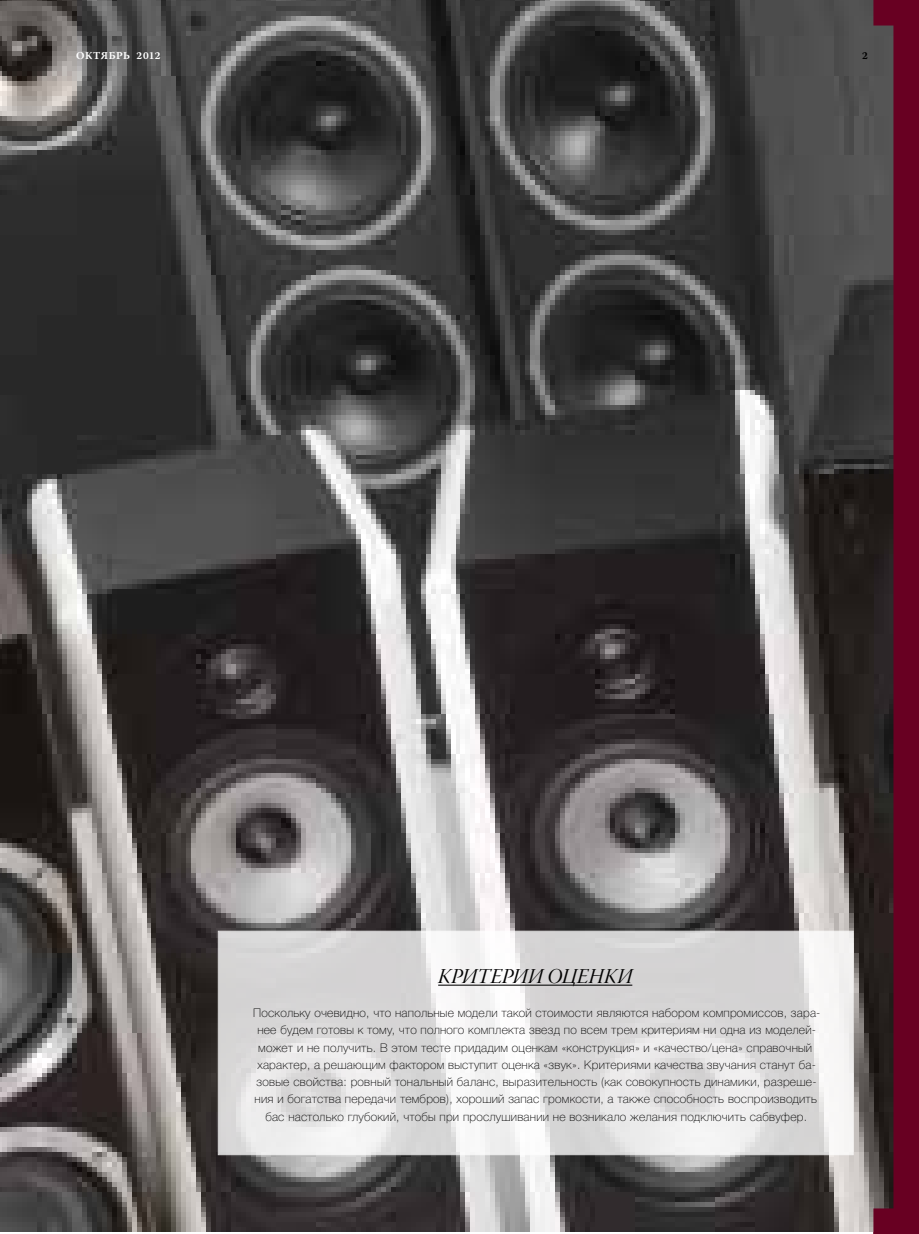
<style>
.page{position:relative;width:919px;height:1234px;background:#fff}
.page>*{position:absolute;margin:0;border:0;box-sizing:border-box;transform-origin:0 0}
.t1{font:21px "Warnock Pro It Disp";letter-spacing:.015em;color:#000}
.t2{font:100 12px/17.2px "Helvetica Neue Cyr";letter-spacing:.02em;color:#000;text-align:center}
.t3{font:700 10.5px "Warnock Pro";letter-spacing:.035em;color:#fff}
.t4{font:700 10.5px "Warnock Pro";color:#000}
</style>
<div class="page">
<img style="left:0;top:0;width:873px;height:1230px">
<svg style="left:218px;top:930px;width:635px;height:224px;fill:#d9d8d8"></svg>
<hr style="left:438px;top:984px;width:194px;height:1px;background:#000">
<svg style="left:873px;top:0;width:45px;height:1233px;background:#511528"></svg>
<p class="t3" style="left:76px;top:49px;width:86px">октябрь 2012</p>
<p class="t4" style="left:862px;top:49px;width:7px">2</p>
<h1 class="t1" style="left:438px;top:963px;width:196px">Критерии оценки</h1>
<p class="t2" style="left:253px;top:1004px;width:568px">Поскольку очевидно, что напольные модели такой стоимости являются набором компромиссов, зара&shy;нее будем готовы к тому, что полного комплекта звезд по всем трем критериям ни одна из моделей&shy;может и не получить. В этом тесте придадим оценкам «конструкция» и «качество/цена» справочный характер, а решающим фактором выступит оценка «звук». Критериями качества звучания станут ба&shy;зовые свойства: ровный тональный баланс, выразительность (как совокупность динамики, разреше&shy;ния и богатства передачи тембров), хороший запас громкости, а также способность воспроизводить бас настолько глубокий, чтобы при прослушивании не возникало желания подключить сабвуфер.</p>
</div>
